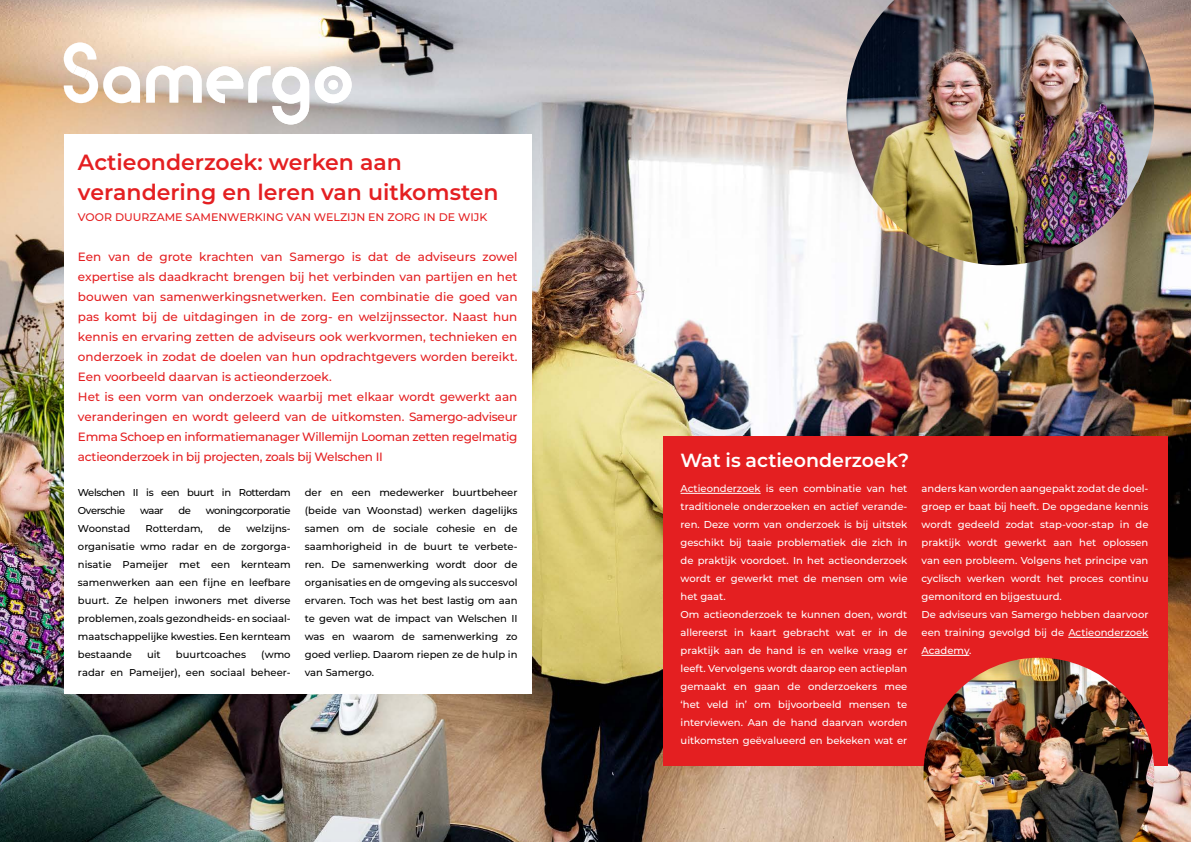
<style>
.page{position:relative;width:1191px;height:842px;background:#fff}
.page>*{position:absolute;margin:0;border:0;box-sizing:border-box;transform-origin:0 0}
.t1{font:600 22px/30px "Montserrat";color:#e41f21}
.t2{font:600 19px "Montserrat";color:#fff}
.t3{font:500 12px/20px "Montserrat";color:#e41f21}
.t4{font:500 11px "Montserrat";color:#e41f21}
.t5{font:500 10px/18px "Montserrat";color:#fff}
.t6{font:500 10px/18px "Montserrat";color:#000;text-align:justify}
.t7{font:500 10px/18px "Montserrat";letter-spacing:-.04em;color:#000}
</style>
<div class="page">
<img style="left:0;top:0;width:1191px;height:842px">
<div style="left:663px;top:437px;width:505px;height:329px;background:#e41f21"></div>
<div style="left:64px;top:135px;width:467px;height:359px;background:#fff"></div>
<div style="left:64px;top:472px;width:467px;height:222px;background:#fff"></div>
<hr style="left:680px;top:493px;width:80px;height:1px;background:#fff">
<hr style="left:1068px;top:637px;width:80px;height:1px;background:#fff">
<hr style="left:921px;top:655px;width:48px;height:1px;background:#fff">
<img style="left:846px;top:0;width:308px;height:265px">
<img style="left:923px;top:658px;width:231px;height:184px">
<svg style="left:315px;top:66px;width:37px;height:37px"></svg>
<svg style="left:146px;top:66px;width:163px;height:58px"></svg>
<svg style="left:64px;top:43px;width:76px;height:60px"></svg>
<h1 class="t1" style="left:78px;top:146px;width:422px">Actieonderzoek: werken aan verandering en leren van uitkomsten</h1>
<p class="t4" style="left:78px;top:210px;width:411px">VOOR DUURZAME SAMENWERKING VAN WELZIJN EN ZORG IN DE WIJK</p>
<p class="t3" style="left:78px;top:247px;width:441px">Een van de grote krachten van Samergo is dat de adviseurs zowel expertise als daadkracht brengen bij het verbinden van partijen en het bouwen van samenwerkingsnetwerken. Een combinatie die goed van pas komt bij de uitdagingen in de zorg- en welzijnssector. Naast hun kennis en ervaring zetten de adviseurs ook werkvormen, technieken en onderzoek in zodat de doelen van hun opdrachtgevers worden bereikt.<br>Een voorbeeld daarvan is actieonderzoek.<br>Het is een vorm van onderzoek waarbij met elkaar wordt gewerkt aan veranderingen en wordt geleerd van de uitkomsten. Samergo-adviseur Emma Schoep en informatiemanager Willemijn Looman zetten regelmatig actieonderzoek in bij projecten, zoals bij Welschen II</p>
<p class="t7" style="left:78px;top:483px;width:214px">Welschen II is een buurt in Rotterdam<br>Overschie</p>
<h2 class="t2" style="left:680px;top:446px;width:230px">Wat is actieonderzoek?</h2>
<p class="t6" style="left:305px;top:483px;width:214px">der en een medewerker buurtbeheer (beide van Woonstad) werken dagelijks samen om de sociale cohesie en de saamhorigheid in de buurt te verbete&shy;ren. De samenwerking wordt door de organisaties en de omgeving als succesvol ervaren. Toch was het best lastig om aan te geven wat de impact van Welschen II was en waarom de samenwerking zo goed verliep. Daarom riepen ze de hulp in van Samergo.</p>
<p class="t5" style="left:680px;top:479px;width:228px">Actieonderzoek is een combinatie van het traditionele onderzoeken en actief verande&shy;ren. Deze vorm van onderzoek is bij uitstek geschikt bij taaie problematiek die zich in de praktijk voordoet. In het actieonderzoek wordt er gewerkt met de mensen om wie het gaat.<br>Om actieonderzoek te kunnen doen, wordt allereerst in kaart gebracht wat er in de praktijk aan de hand is en welke vraag er leeft. Vervolgens wordt daarop een actieplan gemaakt en gaan de onderzoekers mee ‘het veld in’ om bijvoorbeeld mensen te interviewen. Aan de hand daarvan worden uitkomsten geëvalueerd en bekeken wat er</p>
<p class="t5" style="left:921px;top:479px;width:228px">anders kan worden aangepakt zodat de doel&shy;groep er baat bij heeft. De opgedane kennis wordt gedeeld zodat stap-voor-stap in de praktijk wordt gewerkt aan het oplossen van een probleem. Volgens het principe van cyclisch werken wordt het proces continu gemonitord en bijgestuurd.<br>De adviseurs van Samergo hebben daarvoor een training gevolgd bij de Actieonderzoek Academy.</p>
<p class="t6" style="left:140px;top:501px;width:25px">waar</p>
<p class="t6" style="left:178px;top:501px;width:14px">de</p>
<p class="t7" style="left:206px;top:501px;width:86px">woningcorporatie</p>
<p class="t6" style="left:78px;top:519px;width:214px;text-indent:168px">welzijns&shy;organisatie wmo radar en de zorgorga&shy;nisatie Pameijer met een kernteam samenwerken aan een fijne en leefbare buurt. Ze helpen inwoners met diverse problemen, zoals gezondheids- en sociaal&shy;maatschappelijke kwesties. Een kernteam bestaande</p>
<p class="t6" style="left:78px;top:519px;width:54px">Woonstad</p>
<p class="t6" style="left:145px;top:519px;width:59px">Rotterdam,</p>
<p class="t6" style="left:218px;top:519px;width:14px">de</p>
<p class="t6" style="left:147px;top:645px;width:15px">uit</p>
<p class="t6" style="left:176px;top:645px;width:72px">buurtcoaches</p>
<p class="t6" style="left:78px;top:645px;width:214px;text-align:right">(wmo<br>radar en Pameijer), een sociaal beheer-</p>
</div>
